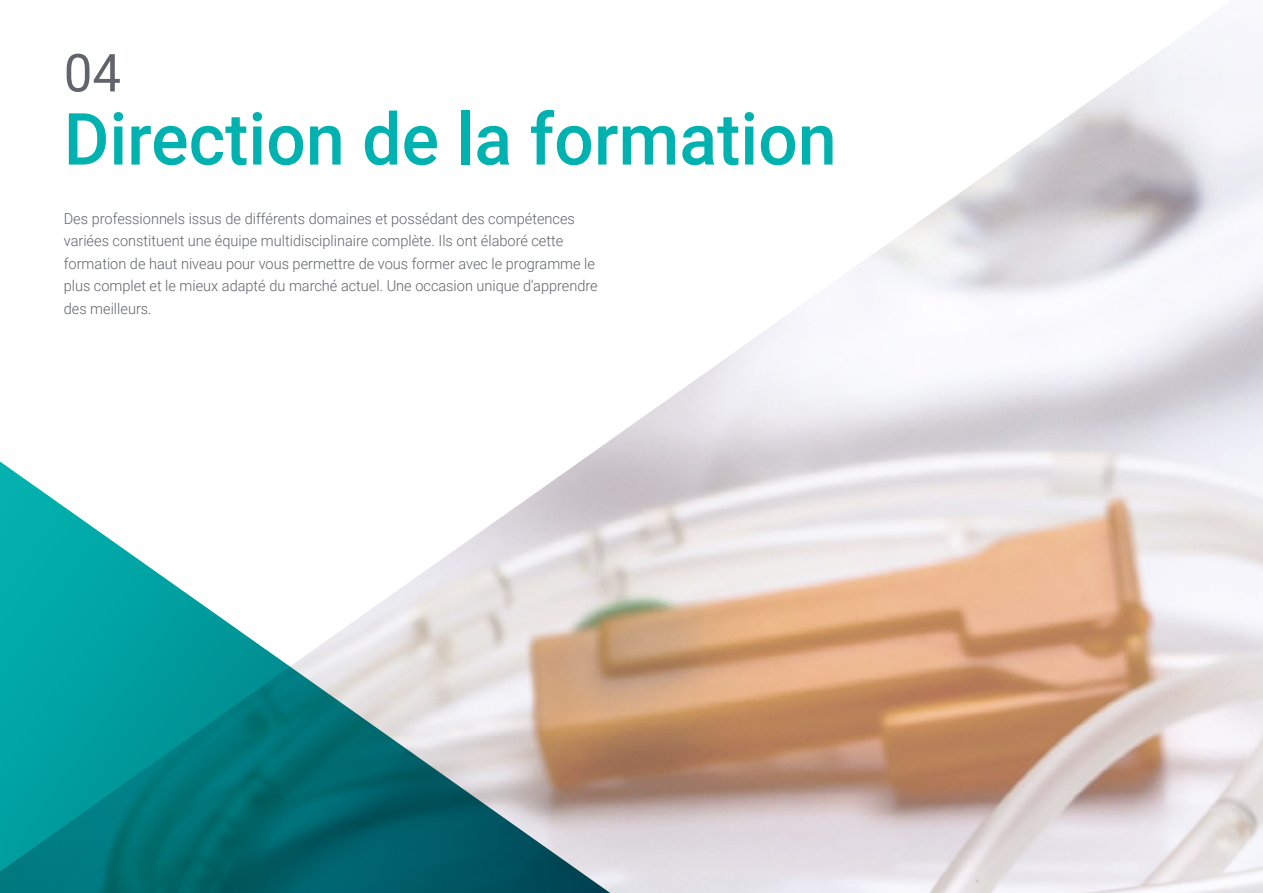
<style>
.page{position:relative;width:1263px;height:893px;background:#fff}
.page>*{position:absolute;margin:0;border:0;box-sizing:border-box;transform-origin:0 0}
.t1{font:500 72px "Roboto";color:#00b2af}
.t2{font:52.5px "Roboto";color:#61646a}
.t3{font:300 15px/22.5px "Roboto";color:#61646a}
</style>
<div class="page">
<img style="left:602px;top:0;width:661px;height:893px">
<svg style="left:0;top:446px;width:640px;height:447px"></svg>
<h2 class="t2" style="left:64px;top:36px;width:59px">04</h2>
<h1 class="t1" style="left:64px;top:89px;width:774px">Direction de la formation</h1>
<p class="t3" style="left:64px;top:207px;width:535px">Des professionnels issus de différents domaines et possédant des compétences variées constituent une équipe multidisciplinaire complète. Ils ont élaboré cette formation de haut niveau pour vous permettre de vous former avec le programme le plus complet et le mieux adapté du marché actuel. Une occasion unique d'apprendre des meilleurs.</p>
</div>
